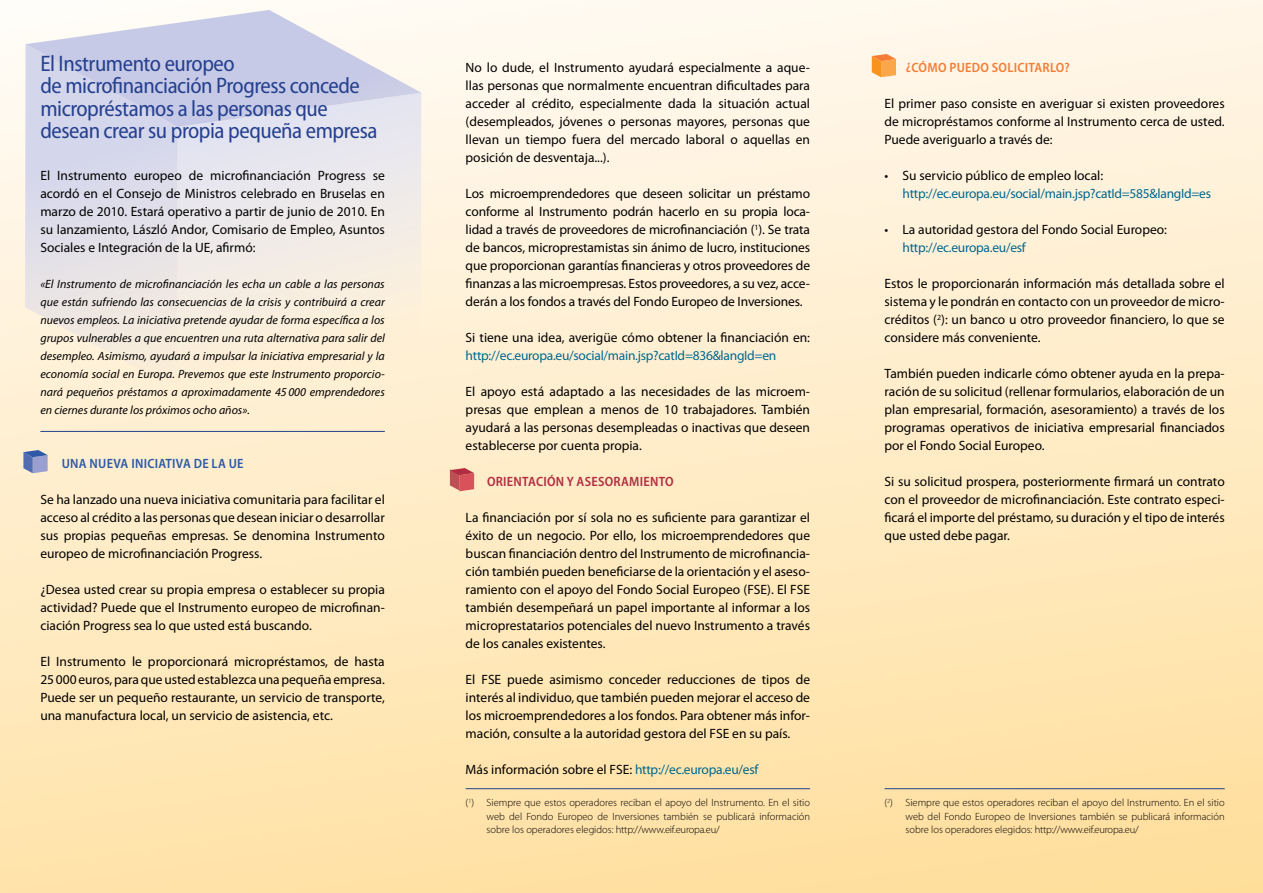
<style>
.page{position:relative;width:1263px;height:893px;background:#fff}
.page>*{position:absolute;margin:0;border:0;box-sizing:border-box;transform-origin:0 0}
.t1{font:semi-condensed 22.5px/22.5px "Myriad Pro";letter-spacing:-.02em;color:#25408f}
.t2{font:13.5px/18px "Myriad Pro";color:#000;text-align:justify}
.t3{font:13.5px "Myriad Pro";letter-spacing:-.02em;color:#006890}
.t4{font:600 semi-condensed 13.5px "Myriad Pro";letter-spacing:.02em;color:#b22d40}
.t5{font:600 semi-condensed 13.5px "Myriad Pro";letter-spacing:.02em;color:#2e59a8}
.t6{font:600 semi-condensed 13.5px "Myriad Pro";letter-spacing:.02em;color:#f47d33}
.t7{font:italic 12px/18px "Myriad Pro";color:#000;text-align:justify}
.t8{font:300 10.5px/13.5px "Myriad Pro";color:#000;text-align:justify}
.s1{color:#006890}
</style>
<div class="page">
<div style="left:0;top:0;width:1263px;height:893px;background:linear-gradient(to bottom,#fff8ef,#ffe1a3)"></div>
<svg style="left:178px;top:127px;width:243px;height:263px;background:#f2ebe3"></svg>
<svg style="left:25px;top:44px;width:153px;height:346px;background:#e7e2e4"></svg>
<svg style="left:26px;top:10px;width:395px;height:117px;fill:#c8cbe6"></svg>
<svg style="left:450px;top:468px;width:24px;height:23px"></svg>
<hr style="left:40px;top:431px;width:345px;height:1px;background:#25408f">
<hr style="left:466px;top:788px;width:344px;height:1px;background:#25408f">
<hr style="left:884px;top:788px;width:341px;height:1px;background:#25408f">
<svg style="left:23px;top:450px;width:25px;height:23px"></svg>
<svg style="left:872px;top:54px;width:24px;height:23px"></svg>
<h1 class="t1" style="left:40px;top:53px;width:339px">El Instrumento europeo<br>de microfinanciación Progress concede micropréstamos a las personas que desean crear su propia pequeña empresa</h1>
<p class="t2" style="left:40px;top:166px;width:346px">El Instrumento europeo de microfinanciación Progress se acordó en el Consejo de Ministros celebrado en Bruselas en marzo de 2010. Estará operativo a partir de junio de 2010. En su lanzamiento, László Andor, Comisario de Empleo, Asuntos Sociales e Integración de la UE, afirmó:</p>
<p class="t7" style="left:40px;top:275px;width:346px">«El Instrumento de microfinanciación les echa un cable a las personas que están sufriendo las consecuencias de la crisis y contribuirá a crear nuevos empleos. La iniciativa pretende ayudar de forma específica a los grupos vulnerables a que encuentren una ruta alternativa para salir del desempleo. Asimismo, ayudará a impulsar la iniciativa empresarial y la economía social en Europa. Prevemos que este Instrumento proporcio&shy;nará pequeños préstamos a aproximadamente 45 000 emprendedores en ciernes durante los próximos ocho años».</p>
<p class="t5" style="left:62px;top:456px;width:175px">UNA NUEVA INICIATIVA DE LA UE</p>
<p class="t2" style="left:40px;top:490px;width:346px">Se ha lanzado una nueva iniciativa comunitaria para facilitar el acceso al crédito a las personas que desean iniciar o desarrollar sus propias pequeñas empresas. Se denomina Instrumento europeo de microfinanciación Progress.</p>
<p class="t2" style="left:40px;top:580px;width:346px">¿Desea usted crear su propia empresa o establecer su propia actividad? Puede que el Instrumento europeo de microfinan&shy;ciación Progress sea lo que usted está buscando.</p>
<p class="t2" style="left:40px;top:652px;width:346px">El Instrumento le proporcionará micropréstamos, de hasta 25000 euros, para que usted establezca una pequeña empresa.<br>Puede ser un pequeño restaurante, un servicio de transporte, una manufactura local, un servicio de asistencia, etc.</p>
<p class="t2" style="left:466px;top:58px;width:346px">No lo dude, el Instrumento ayudará especialmente a aque&shy;llas personas que normalmente encuentran dificultades para acceder al crédito, especialmente dada la situación actual (desempleados, jóvenes o personas mayores, personas que llevan un tiempo fuera del mercado laboral o aquellas en posición de desventaja...).</p>
<p class="t2" style="left:466px;top:184px;width:346px">Los microemprendedores que deseen solicitar un préstamo conforme al Instrumento podrán hacerlo en su propia loca&shy;lidad a través de proveedores de microfinanciación (<sup>1</sup>). Se trata de bancos, microprestamistas sin ánimo de lucro, instituciones que proporcionan garantías financieras y otros proveedores de finanzas a las microempresas. Estos proveedores, a su vez, acce&shy;derán a los fondos a través del Fondo Europeo de Inversiones.</p>
<p class="t2" style="left:466px;top:328px;width:346px">Si tiene una idea, averigüe cómo obtener la financiación en:</p>
<p class="t3" style="left:466px;top:347px;width:312px">http://ec.europa.eu/social/main.jsp?catId=836&amp;langId=en</p>
<p class="t2" style="left:466px;top:382px;width:346px">El apoyo está adaptado a las necesidades de las microem&shy;presas que emplean a menos de 10 trabajadores. También ayudará a las personas desempleadas o inactivas que deseen establecerse por cuenta propia.</p>
<p class="t4" style="left:487px;top:474px;width:188px">ORIENTACIÓN Y ASESORAMIENTO</p>
<p class="t2" style="left:466px;top:508px;width:346px">La financiación por sí sola no es suficiente para garantizar el éxito de un negocio. Por ello, los microemprendedores que buscan financiación dentro del Instrumento de microfinancia&shy;ción también pueden beneficiarse de la orientación y el aseso&shy;ramiento con el apoyo del Fondo Social Europeo (FSE). El FSE también desempeñará un papel importante al informar a los microprestatarios potenciales del nuevo Instrumento a través de los canales existentes.</p>
<p class="t2" style="left:466px;top:670px;width:346px">El FSE puede asimismo conceder reducciones de tipos de interés al individuo, que también pueden mejorar el acceso de los microemprendedores a los fondos. Para obtener más infor&shy;mación, consulte a la autoridad gestora del FSE en su país.</p>
<p class="t2" style="left:466px;top:760px;width:294px">Más información sobre el FSE: <span class="s1">http://ec.europa.eu/esf</span></p>
<p class="t8" style="left:487px;top:796px;width:325px;text-indent:-21px"><sup>1</sup>( ) Siempre que estos operadores reciban el apoyo del Instrumento. En el sitio web del Fondo Europeo de Inversiones también se publicará información sobre los operadores elegidos: http://www.eif.europa.eu/</p>
<p class="t6" style="left:906px;top:60px;width:166px">¿CÓMO PUEDO SOLICITARLO?</p>
<p class="t2" style="left:884px;top:94px;width:342px">El primer paso consiste en averiguar si existen proveedores de micropréstamos conforme al Instrumento cerca de usted.<br>Puede averiguarlo a través de:</p>
<p class="t2" style="left:884px;top:166px;width:220px">• Su servicio público de empleo local:</p>
<p class="t3" style="left:902px;top:185px;width:310px">http://ec.europa.eu/social/main.jsp?catId=585&amp;langId=es</p>
<p class="t2" style="left:884px;top:220px;width:284px">• La autoridad gestora del Fondo Social Europeo:</p>
<p class="t3" style="left:902px;top:239px;width:125px">http://ec.europa.eu/esf</p>
<p class="t2" style="left:884px;top:274px;width:342px">Estos le proporcionarán información más detallada sobre el sistema y le pondrán en contacto con un proveedor de micro&shy;créditos (<sup>2</sup>): un banco u otro proveedor financiero, lo que se considere más conveniente.</p>
<p class="t2" style="left:884px;top:364px;width:342px">También pueden indicarle cómo obtener ayuda en la prepa&shy;ración de su solicitud (rellenar formularios, elaboración de un plan empresarial, formación, asesoramiento) a través de los programas operativos de iniciativa empresarial financiados por el Fondo Social Europeo.</p>
<p class="t2" style="left:884px;top:472px;width:342px">Si su solicitud prospera, posteriormente firmará un contrato con el proveedor de microfinanciación. Este contrato especi&shy;ficará el importe del préstamo, su duración y el tipo de interés que usted debe pagar.</p>
<p class="t8" style="left:905px;top:796px;width:321px;text-indent:-21px"><sup>2</sup>( ) Siempre que estos operadores reciban el apoyo del Instrumento. En el sitio web del Fondo Europeo de Inversiones también se publicará información sobre los operadores elegidos: http://www.eif.europa.eu/</p>
</div>
